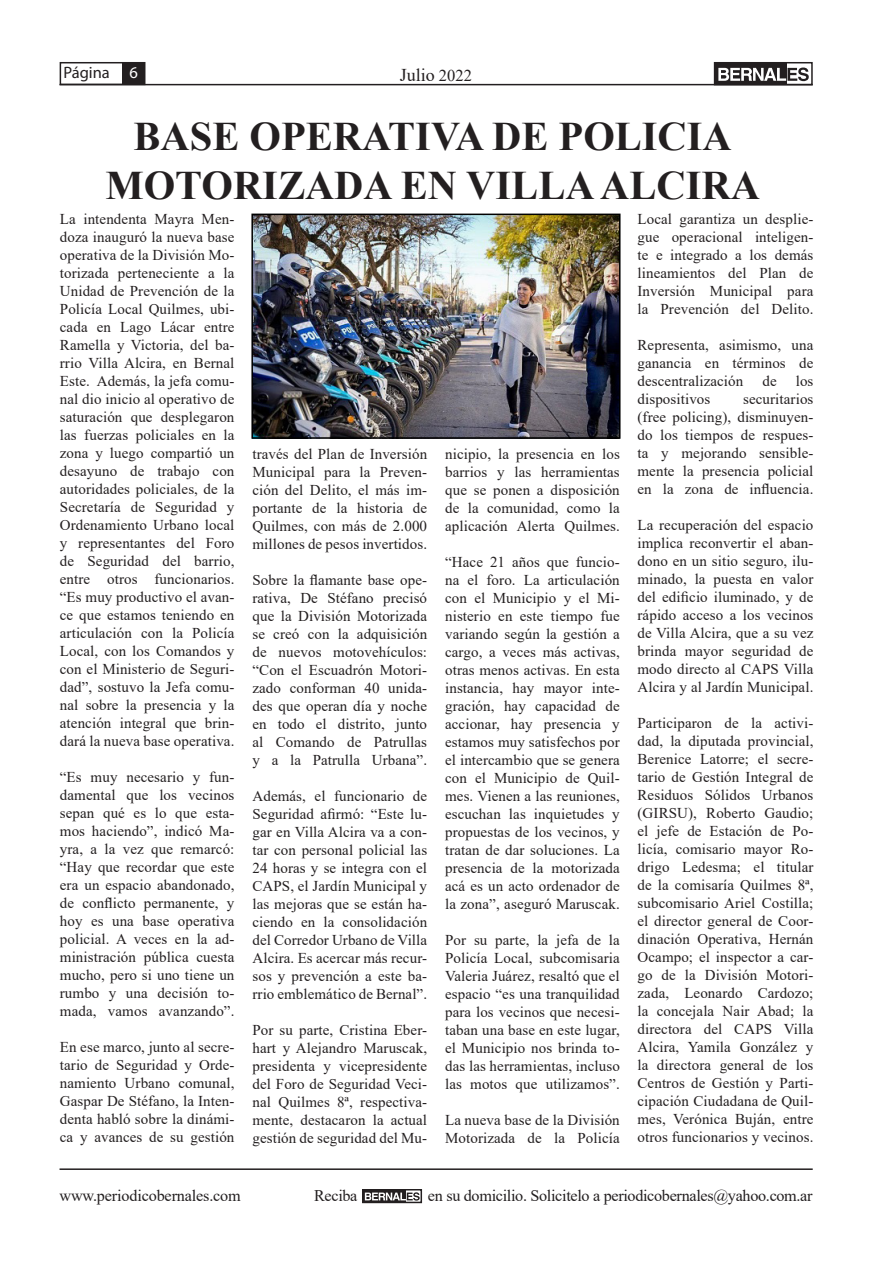
<style>
.page{position:relative;width:893px;height:1263px;background:#fff}
.page>*{position:absolute;margin:0;border:0;box-sizing:border-box;transform-origin:0 0}
.t1{font:700 40.5px "Times New Roman";color:#231f20}
.t2{font:18px "Times New Roman";color:#231f20}
.t3{font:16.5px "Myriad Pro";color:#231f20}
.t4{font:16.2px "Times New Roman";letter-spacing:-.02em;color:#231f20}
.t5{font:15px/18px "Times New Roman";letter-spacing:.005em;color:#231f20;text-align:justify}
.s1{color:#fff}
.s2{font-size:16.5px}
</style>
<div class="page">
<div style="left:122px;top:63px;width:23px;height:21px;background:#231f20"></div>
<div style="left:60px;top:62px;width:85px;height:23px;border:2px solid #231f20"></div>
<hr style="left:60px;top:84px;width:753px;height:1px;background:#231f20">
<hr style="left:60px;top:1168px;width:753px;height:2px;background:#231f20">
<div style="left:715px;top:63px;width:72px;height:22px;background:#231f20"></div>
<svg style="left:718px;top:68px;width:91px;height:13px"></svg>
<div style="left:714px;top:62px;width:99px;height:23px;border:2px solid #231f20"></div>
<svg style="left:365px;top:1192px;width:54px;height:8px"></svg>
<div style="left:362px;top:1189px;width:60px;height:14px;border:2px solid #231f20"></div>
<img style="left:254px;top:217px;width:363px;height:219px">
<div style="left:251px;top:214px;width:369px;height:225px;border:2px solid #000"></div>
<p class="t3" style="left:64px;top:63px;width:76px">Página <span class="s1">6</span></p>
<p class="t2" style="left:400px;top:62px;width:74px">Julio <span class="s2">2022</span></p>
<p class="t1" style="left:134px;top:107px;width:600px">BASE OPERATIVA DE POLICIA</p>
<p class="t1" style="left:105px;top:156px;width:656px">MOTORIZADA EN VILLA ALCIRA</p>
<p class="t5" style="left:60px;top:210px;width:176px">La intendenta Mayra Men&shy;doza inauguró la nueva base operativa de la División Mo&shy;torizada perteneciente a la Unidad de Prevención de la Policía Local Quilmes, ubi&shy;cada en Lago Lácar entre Ramella y Victoria, del ba&shy;rrio Villa Alcira, en Bernal Este. Además, la jefa comu&shy;nal dio inicio al operativo de saturación que desplegaron las fuerzas policiales en la zona y luego compartió un desayuno de trabajo con autoridades policiales, de la Secretaría de Seguridad y Ordenamiento Urbano local y representantes del Foro de Seguridad del barrio, entre otros funcionarios.</p>
<p class="t5" style="left:60px;top:588px;width:176px">“Es muy productivo el avan&shy;ce que estamos teniendo en articulación con la Policía Local, con los Comandos y con el Ministerio de Seguri&shy;dad”, sostuvo la Jefa comu&shy;nal sobre la presencia y la atención integral que brin&shy;dará la nueva base operativa.</p>
<p class="t5" style="left:60px;top:768px;width:176px">“Es muy necesario y fun&shy;damental que los vecinos sepan qué es lo que esta&shy;mos haciendo”, indicó Ma&shy;yra, a la vez que remarcó: “Hay que recordar que este era un espacio abandonado, de conflicto permanente, y hoy es una base operativa policial. A veces en la ad&shy;ministración pública cuesta mucho, pero si uno tiene un rumbo y una decisión to&shy;mada, vamos avanzando”.</p>
<p class="t5" style="left:60px;top:1038px;width:176px">En ese marco, junto al secre&shy;tario de Seguridad y Orde&shy;namiento Urbano comunal, Gaspar De Stéfano, la Inten&shy;denta habló sobre la dinámi&shy;ca y avances de su gestión</p>
<p class="t5" style="left:637px;top:210px;width:177px">Local garantiza un desplie&shy;gue operacional inteligen&shy;te e integrado a los demás lineamientos del Plan de Inversión Municipal para la Prevención del Delito.</p>
<p class="t5" style="left:637px;top:336px;width:177px">Representa, asimismo, una ganancia en términos de descentralización</p>
<p class="t5" style="left:762px;top:372px;width:16px">de</p>
<p class="t5" style="left:796px;top:372px;width:19px">los</p>
<p class="t5" style="left:637px;top:390px;width:177px;text-indent:106px">securitarios (free policing), disminuyen&shy;do los tiempos de respues&shy;ta y mejorando sensible&shy;mente la presencia policial en la zona de influencia.</p>
<p class="t5" style="left:637px;top:516px;width:177px">La recuperación del espacio implica reconvertir el aban&shy;dono en un sitio seguro, ilu&shy;minado, la puesta en valor del edificio iluminado, y de rápido acceso a los vecinos de Villa Alcira, que a su vez brinda mayor seguridad de modo directo al CAPS Villa Alcira y al Jardín Municipal.</p>
<p class="t5" style="left:637px;top:714px;width:177px">Participaron de la activi&shy;dad, la diputada provincial, Berenice Latorre; el secre&shy;tario de Gestión Integral de Residuos Sólidos Urbanos (GIRSU), Roberto Gaudio; el jefe de Estación de Po&shy;licía, comisario mayor Ro&shy;drigo Ledesma; el titular de la comisaría Quilmes 8ª, subcomisario Ariel Costilla; el director general de Coor&shy;dinación Operativa, Hernán Ocampo; el inspector a car&shy;go de la División Motori&shy;zada, Leonardo Cardozo; la concejala Nair Abad; la directora del CAPS Villa Alcira, Yamila González y la directora general de los Centros de Gestión y Parti&shy;cipación Ciudadana de Quil&shy;mes, Verónica Buján, entre otros funcionarios y vecinos.</p>
<p class="t5" style="left:637px;top:390px;width:74px">dispositivos</p>
<p class="t5" style="left:252px;top:444px;width:176px">través del Plan de Inversión Municipal para la Preven&shy;ción del Delito, el más im&shy;portante de la historia de Quilmes, con más de 2.000 millones de pesos invertidos.</p>
<p class="t5" style="left:252px;top:570px;width:176px">Sobre la flamante base ope&shy;rativa, De Stéfano precisó que la División Motorizada se creó con la adquisición de nuevos motovehículos: “Con el Escuadrón Motori&shy;zado conforman 40 unida&shy;des que operan día y noche en todo el distrito, junto al Comando de Patrullas y a la Patrulla Urbana”.</p>
<p class="t5" style="left:252px;top:786px;width:176px">Además, el funcionario de Seguridad afirmó: “Este lu&shy;gar en Villa Alcira va a con&shy;tar con personal policial las 24 horas y se integra con el CAPS, el Jardín Municipal y las mejoras que se están ha&shy;ciendo en la consolidación del Corredor Urbano de Villa Alcira. Es acercar más recur&shy;sos y prevención a este ba&shy;rrio emblemático de Bernal”.</p>
<p class="t5" style="left:252px;top:1020px;width:176px">Por su parte, Cristina Eber&shy;hart y Alejandro Maruscak, presidenta y vicepresidente del Foro de Seguridad Veci&shy;nal Quilmes 8ª, respectiva&shy;mente, destacaron la actual gestión de seguridad del Mu-</p>
<p class="t5" style="left:445px;top:444px;width:176px">nicipio, la presencia en los barrios y las herramientas que se ponen a disposición de la comunidad, como la aplicación Alerta Quilmes.</p>
<p class="t5" style="left:445px;top:552px;width:176px">“Hace 21 años que funcio&shy;na el foro. La articulación con el Municipio y el Mi&shy;nisterio en este tiempo fue variando según la gestión a cargo, a veces más activas, otras menos activas. En esta instancia, hay mayor inte&shy;gración, hay capacidad de accionar, hay presencia y estamos muy satisfechos por el intercambio que se genera con el Municipio de Quil&shy;mes. Vienen a las reuniones, escuchan las inquietudes y propuestas de los vecinos, y tratan de dar soluciones. La presencia de la motorizada acá es un acto ordenador de la zona”, aseguró Maruscak.</p>
<p class="t5" style="left:445px;top:930px;width:176px">Por su parte, la jefa de la Policía Local, subcomisaria Valeria Juárez, resaltó que el espacio “es una tranquilidad para los vecinos que necesi&shy;taban una base en este lugar, el Municipio nos brinda to&shy;das las herramientas, incluso las motos que utilizamos”.</p>
<p class="t5" style="left:445px;top:1110px;width:176px">La nueva base de la División<br>Motorizada de la Policía</p>
<p class="t4" style="left:60px;top:1184px;width:183px">www.periodicobernales.com</p>
<p class="t4" style="left:314px;top:1184px;width:45px">Reciba</p>
<p class="t4" style="left:428px;top:1184px;width:386px">en su domicilio. Solicitelo a periodicobernales@yahoo.com.ar</p>
</div>
